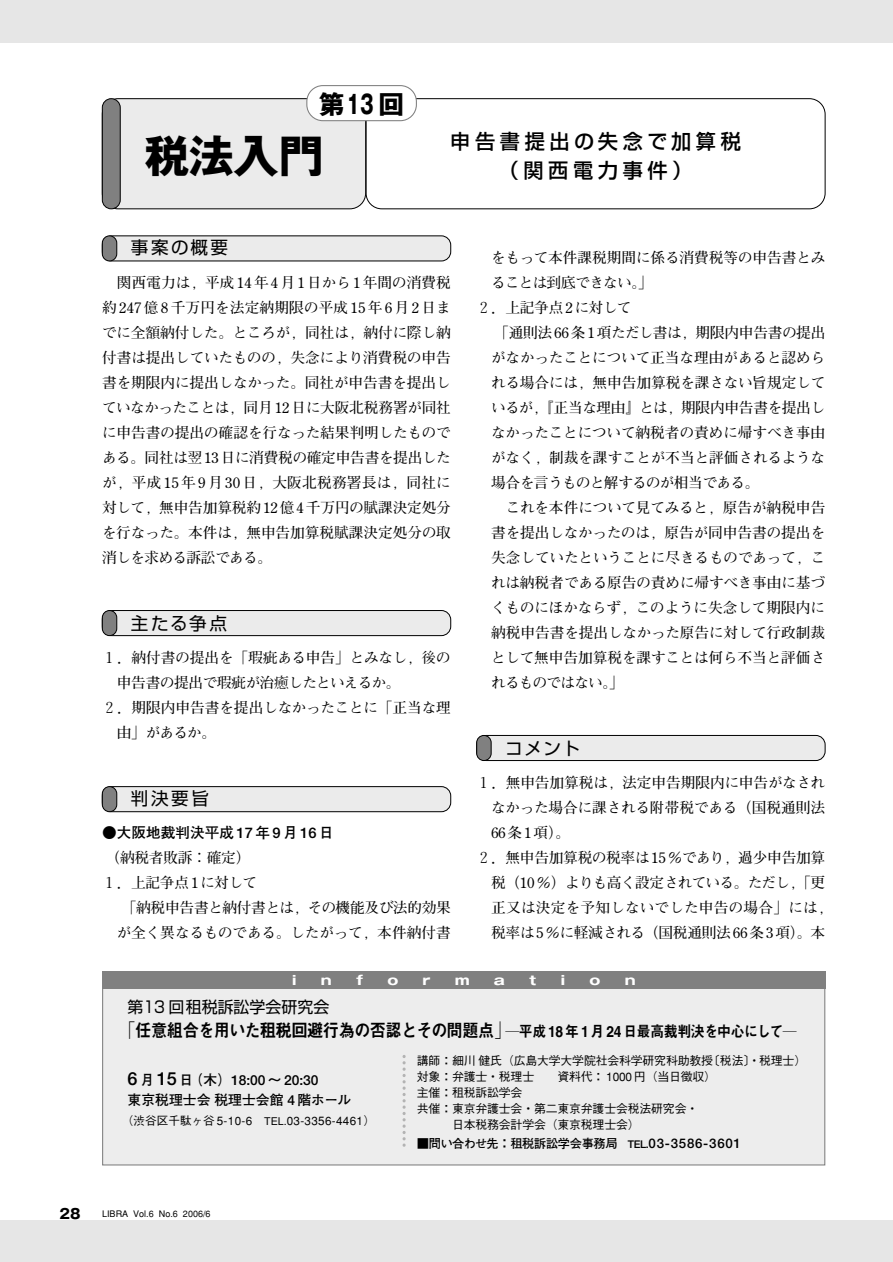
<style>
.page{position:relative;width:893px;height:1262px;background:#fff}
.page>*{position:absolute;margin:0;border:0;box-sizing:border-box;transform-origin:0 0}
.t1{font:700 44.7px "Gothic MB101";color:#000}
.t2{font:700 25.5px "Gothic MB101";color:#000}
.t3{font:500 20.25px/28.7px "Shin Go";letter-spacing:.23em;color:#000;text-align:center}
.t4{font:18.15px "Midashi Go MB31";letter-spacing:-.03em;color:#000;scale:.9 1}
.t5{font:17.55px "Shin Go";letter-spacing:.15em;color:#000}
.t6{font:15.9px "Shin Go";color:#000}
.t7{font:700 14.7px/25px "Futo Min A101";letter-spacing:-.015em;color:#000;text-align:justify}
.t8{font:700 14.7px "Futo Min A101";letter-spacing:-.055em;color:#000}
.t9{font:700 14.7px "Futo Min A101";letter-spacing:.005em;color:#000}
.t10{font:700 14.7px "Futo Min A101";letter-spacing:-.035em;color:#000}
.t11{font:700 14.7px "Futo Go B101";color:#000}
.t12{font:700 13.8px/20.2px "Futo Go B101";color:#000}
.t13{font:700 13.8px "Gothic MB101";color:#000}
.t14{font:700 12.75px "Gothic MB101";color:#fff;scale:1.25 1}
.t15{font:700 12.15px "Futo Go B101";letter-spacing:-.03em;color:#000}
.t16{font:500 11.85px "Gothic BBB";letter-spacing:-.015em;color:#000}
.t17{font:500 11.7px "Gothic BBB";letter-spacing:.025em;color:#000}
.t18{font:500 9px "Gothic BBB";color:#000}
.s1{font-size:15.45px}
.s2{font-size:18.15px}
.s3{font-size:10.65px}
.s4{font-size:13.35px}
</style>
<div class="page">
<div style="left:102px;top:786px;width:348px;height:25px;background:#ebebeb;border-radius:9px"></div>
<div style="left:102px;top:786px;width:349px;height:26px;border:1px solid #000;border-radius:9px"></div>
<div style="left:102px;top:786px;width:15px;height:25px;background:#808080;border-radius:7px"></div>
<div style="left:102px;top:786px;width:15px;height:26px;border:1px solid #000;border-radius:7px"></div>
<div style="left:102px;top:610px;width:348px;height:25px;background:#ebebeb;border-radius:9px"></div>
<div style="left:102px;top:610px;width:349px;height:26px;border:1px solid #000;border-radius:9px"></div>
<div style="left:102px;top:610px;width:15px;height:25px;background:#808080;border-radius:7px"></div>
<div style="left:102px;top:610px;width:15px;height:26px;border:1px solid #000;border-radius:7px"></div>
<div style="left:476px;top:735px;width:349px;height:25px;background:#ebebeb;border-radius:9px"></div>
<div style="left:476px;top:735px;width:349px;height:25px;border:1px solid #000;border-radius:9px"></div>
<div style="left:476px;top:735px;width:15px;height:25px;background:#808080;border-radius:7px"></div>
<div style="left:476px;top:735px;width:15px;height:25px;border:1px solid #000;border-radius:7px"></div>
<div style="left:102px;top:236px;width:348px;height:25px;background:#ebebeb;border-radius:9px"></div>
<div style="left:102px;top:236px;width:349px;height:25px;border:1px solid #000;border-radius:9px"></div>
<div style="left:102px;top:236px;width:15px;height:25px;background:#808080;border-radius:7px"></div>
<div style="left:102px;top:236px;width:15px;height:25px;border:1px solid #000;border-radius:7px"></div>
<div style="left:0;top:1220px;width:892px;height:42px;background:#e6e6e6"></div>
<div style="left:0;top:0;width:892px;height:43px;background:#e6e6e6"></div>
<div style="left:366px;top:98px;width:459px;height:111px;border:1px solid #000;border-radius:16px"></div>
<div style="left:102px;top:99px;width:263px;height:110px;background:#ebebeb;border-radius:16px"></div>
<div style="left:102px;top:98px;width:264px;height:111px;border:1px solid #000;border-radius:16px"></div>
<div style="left:102px;top:99px;width:18px;height:110px;background:#808080;border-radius:9px"></div>
<div style="left:102px;top:98px;width:18px;height:111px;border:1px solid #000;border-radius:9px"></div>
<div style="left:307px;top:86px;width:109px;height:35px;background:#fff;border-radius:16px"></div>
<div style="left:306px;top:85px;width:111px;height:36px;border:1px solid #808080;border-radius:16px"></div>
<div style="left:103px;top:972px;width:721px;height:193px;background:#ededed"></div>
<div style="left:102px;top:972px;width:723px;height:17px;background:#808080"></div>
<svg style="left:402px;top:1056px;width:3px;height:91px"></svg>
<h2 class="t2" style="left:319px;top:94px;width:87px">第13 回</h2>
<h1 class="t1" style="left:145px;top:139px;width:180px">税法入門</h1>
<h3 class="t3" style="left:450px;top:130px;width:292px">申告書提出の失念で加算税（関西電力事件）</h3>
<p class="t5" style="left:131px;top:241px;width:99px">事案の概要</p>
<p class="t7" style="left:102px;top:272px;width:350px;text-indent:15px">関西電力は，平成 14 年 4 月 1 日から 1 年間の消費税約 247 億 8 千万円を法定納期限の平成 15 年 6 月 2 日までに全額納付した。ところが，同社は，納付に際し納付書は提出していたものの，失念により消費税の申告書を期限内に提出しなかった。同社が申告書を提出していなかったことは，同月 12 日に大阪北税務署が同社に申告書の提出の確認を行なった結果判明したものである。同社は翌 13 日に消費税の確定申告書を提出したが，平成 15 年 9 月 30 日，大阪北税務署長は，同社に対して，無申告加算税約 12 億 4 千万円の賦課決定処分を行なった。本件は，無申告加算税賦課決定処分の取消しを求める訴訟である。</p>
<p class="t5" style="left:131px;top:616px;width:98px">主たる争点</p>
<p class="t7" style="left:102px;top:647px;width:350px">１．納付書の提出を「瑕疵ある申告」とみなし，後の</p>
<p class="t10" style="left:117px;top:677px;width:285px">申告書の提出で瑕疵が治癒したといえるか。</p>
<p class="t7" style="left:102px;top:697px;width:350px">２．期限内申告書を提出しなかったことに「正当な理</p>
<p class="t7" style="left:117px;top:722px;width:101px">由」があるか。</p>
<p class="t5" style="left:131px;top:791px;width:80px">判決要旨</p>
<p class="t11" style="left:102px;top:827px;width:233px">●大阪地裁判決平成 17 年 9 月 16 日</p>
<p class="t7" style="left:105px;top:847px;width:146px">（納税者敗訴：確定）</p>
<p class="t7" style="left:102px;top:872px;width:157px">１．上記争点 1 に対して</p>
<p class="t7" style="left:122px;top:897px;width:331px">「納税申告書と納付書とは，その機能及び法的効果</p>
<p class="t7" style="left:117px;top:922px;width:335px">が全く異なるものである。したがって，本件納付書</p>
<p class="t7" style="left:491px;top:247px;width:336px">をもって本件課税期間に係る消費税等の申告書とみ</p>
<p class="t8" style="left:491px;top:277px;width:163px">ることは到底できない。」</p>
<p class="t7" style="left:476px;top:297px;width:157px">２．上記争点 2 に対して</p>
<p class="t7" style="left:494px;top:322px;width:332px">「通則法 66 条 1 項ただし書は，期限内申告書の提出</p>
<p class="t7" style="left:491px;top:347px;width:335px">がなかったことについて正当な理由があると認めら</p>
<p class="t7" style="left:491px;top:372px;width:335px">れる場合には，無申告加算税を課さない旨規定して</p>
<p class="t7" style="left:491px;top:397px;width:335px">いるが，『正当な理由』とは，期限内申告書を提出し</p>
<p class="t7" style="left:491px;top:422px;width:335px">なかったことについて納税者の責めに帰すべき事由</p>
<p class="t7" style="left:491px;top:447px;width:335px">がなく，制裁を課すことが不当と評価されるような</p>
<p class="t8" style="left:491px;top:477px;width:269px">場合を言うものと解するのが相当である。</p>
<p class="t7" style="left:506px;top:497px;width:321px">これを本件について見てみると，原告が納税申告</p>
<p class="t7" style="left:491px;top:522px;width:335px">書を提出しなかったのは，原告が同申告書の提出を</p>
<p class="t7" style="left:491px;top:547px;width:335px">失念していたということに尽きるものであって，こ</p>
<p class="t7" style="left:491px;top:572px;width:336px">れは納税者である原告の責めに帰すべき事由に基づ</p>
<p class="t7" style="left:491px;top:597px;width:335px">くものにほかならず，このように失念して期限内に</p>
<p class="t7" style="left:491px;top:622px;width:335px">納税申告書を提出しなかった原告に対して行政制裁</p>
<p class="t7" style="left:491px;top:647px;width:335px">として無申告加算税を課すことは何ら不当と評価さ</p>
<p class="t8" style="left:491px;top:677px;width:134px">れるものではない。」</p>
<p class="t5" style="left:505px;top:741px;width:76px">コメント</p>
<p class="t7" style="left:476px;top:772px;width:350px">１．無申告加算税は，法定申告期限内に申告がなされ</p>
<p class="t7" style="left:491px;top:797px;width:335px">なかった場合に課される附帯税である（国税通則法</p>
<p class="t7" style="left:491px;top:822px;width:80px">66条1項）。</p>
<p class="t7" style="left:476px;top:847px;width:350px">２．無申告加算税の税率は15 ％であり，過少申告加算</p>
<p class="t8" style="left:491px;top:877px;width:335px">税（10 ％）よりも高く設定されている。ただし，「更</p>
<p class="t9" style="left:491px;top:902px;width:343px">正又は決定を予知しないでした申告の場合」には，</p>
<p class="t7" style="left:491px;top:922px;width:335px">税率は5 ％に軽減される（国税通則法 66 条 3 項）。本</p>
<p class="t14" style="left:292px;top:975px;width:6px">i</p>
<p class="t14" style="left:321px;top:975px;width:10px">n</p>
<p class="t14" style="left:356px;top:975px;width:7px">f</p>
<p class="t14" style="left:387px;top:975px;width:10px">o</p>
<p class="t14" style="left:422px;top:975px;width:8px">r</p>
<p class="t14" style="left:454px;top:975px;width:14px">m</p>
<p class="t14" style="left:494px;top:975px;width:10px">a</p>
<p class="t14" style="left:529px;top:975px;width:7px">t</p>
<p class="t14" style="left:560px;top:975px;width:6px">i</p>
<p class="t14" style="left:589px;top:975px;width:10px">o</p>
<p class="t14" style="left:624px;top:975px;width:10px">n</p>
<p class="t6" style="left:128px;top:1001px;width:203px">第13 回租税訴訟学会研究会</p>
<p class="t4" style="left:119px;top:1023px;width:754px">「任意組合を用いた租税回避行為の否認とその問題点」<span class="s1">―平成 18 年 1 月 24 日最高裁判決を中心にして―</span></p>
<p class="t12" style="left:128px;top:1071px;width:225px"><span class="s2">6</span> 月 <span class="s2">15</span> 日（木）18:00 ～ 20:30<br>東京税理士会税理士会館 4 階ホール</p>
<p class="t17" style="left:122px;top:1116px;width:255px">（渋谷区千駄ヶ谷5-10-6 <span class="s3">TEL.</span>03-3356-4461）</p>
<p class="t13" style="left:60px;top:1208px;width:22px">28</p>
<p class="t18" style="left:102px;top:1210px;width:110px">LIBRA Vol.6 No.6 2006/6</p>
<p class="t16" style="left:417px;top:1056px;width:391px">講師：細川健氏（広島大学大学院社会科学研究科助教授〔税法〕・税理士）</p>
<p class="t16" style="left:417px;top:1072px;width:301px">対象：弁護士・税理士　　資料代： 1000 円（当日徴収）</p>
<p class="t16" style="left:417px;top:1088px;width:107px">主催：租税訴訟学会</p>
<p class="t16" style="left:417px;top:1104px;width:283px">共催：東京弁護士会・第二東京弁護士会税法研究会・</p>
<p class="t16" style="left:452px;top:1120px;width:189px">日本税務会計学会（東京税理士会）</p>
<p class="t15" style="left:417px;top:1139px;width:325px">■問い合わせ先：租税訴訟学会事務局 <span class="s3">TEL.</span><span class="s4">03-3586-3601</span></p>
</div>
